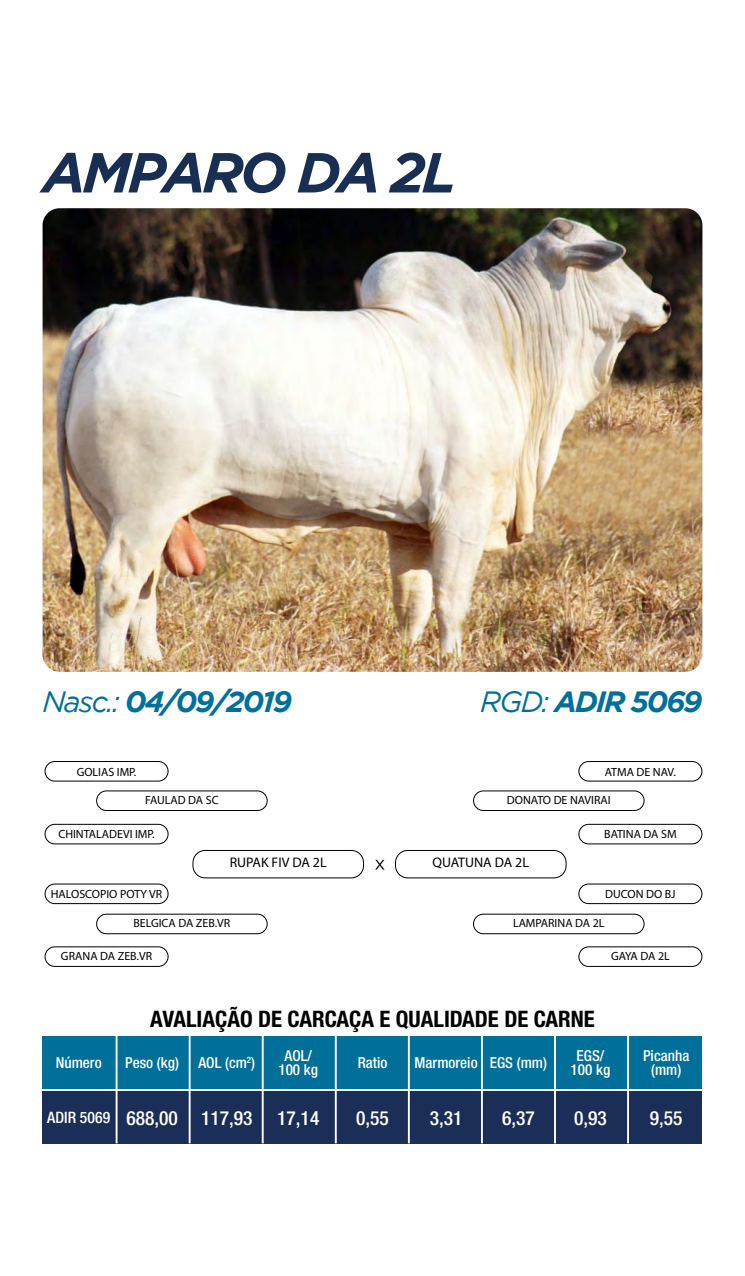
<style>
.page{position:relative;width:745px;height:1276px;background:#fff}
.page>*{position:absolute;margin:0;border:0;box-sizing:border-box;transform-origin:0 0}
.t1{font:italic 700 56.25px "Gotham";letter-spacing:-.06em;color:#192e53}
.t2{font:italic 700 29.25px "Gotham";letter-spacing:-.06em;color:#00709b}
.t3{font:700 condensed 22.73px "Helvetica Neue";color:#000}
.t4{font:500 condensed 19.5px "Helvetica Neue";color:#fff}
.t5{font:500 condensed 15.15px/14.4px "Helvetica Neue";color:#fff;text-align:center}
.t6{font:13.88px "Myriad Pro";color:#000}
.t7{font:11.93px "Myriad Pro";color:#000}
.s1{font-weight:400}
.s2{font-size:15.75px}
</style>
<div class="page">
<svg style="left:375px;top:860px;width:9px;height:9px"></svg>
<img style="left:43px;top:208px;width:659px;height:464px">
<div style="left:43px;top:1090px;width:658px;height:53px;background:#1b2e58"></div>
<div style="left:43px;top:1036px;width:658px;height:52px;background:#00709b"></div>
<hr style="left:115px;top:1036px;width:2px;height:107px;background:#fff">
<hr style="left:407px;top:1036px;width:2px;height:107px;background:#fff">
<hr style="left:261px;top:1036px;width:2px;height:107px;background:#fff">
<hr style="left:553px;top:1036px;width:2px;height:107px;background:#fff">
<hr style="left:626px;top:1036px;width:2px;height:107px;background:#fff">
<hr style="left:188px;top:1036px;width:2px;height:107px;background:#fff">
<hr style="left:480px;top:1036px;width:2px;height:107px;background:#fff">
<hr style="left:334px;top:1036px;width:2px;height:107px;background:#fff">
<div style="left:395px;top:850px;width:171px;height:28px;border:1px solid #000;border-radius:12px"></div>
<div style="left:192px;top:850px;width:172px;height:28px;border:1px solid #000;border-radius:12px"></div>
<div style="left:472px;top:790px;width:172px;height:21px;border:1px solid #000;border-radius:10px"></div>
<div style="left:96px;top:790px;width:171px;height:21px;border:1px solid #000;border-radius:10px"></div>
<div style="left:578px;top:761px;width:124px;height:20px;border:1px solid #000;border-radius:10px"></div>
<div style="left:44px;top:761px;width:124px;height:20px;border:1px solid #000;border-radius:10px"></div>
<div style="left:578px;top:883px;width:124px;height:21px;border:1px solid #000;border-radius:10px"></div>
<div style="left:44px;top:883px;width:124px;height:21px;border:1px solid #000;border-radius:10px"></div>
<div style="left:578px;top:824px;width:124px;height:20px;border:1px solid #000;border-radius:10px"></div>
<div style="left:44px;top:824px;width:124px;height:20px;border:1px solid #000;border-radius:10px"></div>
<div style="left:578px;top:946px;width:124px;height:21px;border:1px solid #000;border-radius:10px"></div>
<div style="left:44px;top:946px;width:124px;height:21px;border:1px solid #000;border-radius:10px"></div>
<div style="left:472px;top:913px;width:172px;height:21px;border:1px solid #000;border-radius:10px"></div>
<div style="left:96px;top:913px;width:171px;height:21px;border:1px solid #000;border-radius:10px"></div>
<h1 class="t1" style="left:43px;top:140px;width:415px">AMPARO DA 2L</h1>
<h2 class="t2" style="left:43px;top:685px;width:251px"><span class="s1">Nasc.:</span> 04/09/2019</h2>
<h2 class="t2" style="left:480px;top:685px;width:223px"><span class="s1">RGD:</span> ADIR 5069</h2>
<p class="t7" style="left:77px;top:764px;width:61px">GOLIAS IMP.</p>
<p class="t7" style="left:604px;top:764px;width:72px">ATMA DE NAV.</p>
<p class="t7" style="left:145px;top:792px;width:75px">FAULAD DA SC</p>
<p class="t7" style="left:506px;top:792px;width:105px">DONATO DE NAVIRAI</p>
<p class="t7" style="left:58px;top:826px;width:98px">CHINTALADEVI IMP.</p>
<p class="t7" style="left:603px;top:826px;width:74px">BATINA DA SM</p>
<p class="t6" style="left:230px;top:854px;width:98px">RUPAK FIV DA 2L</p>
<p class="t6" style="left:432px;top:854px;width:98px">QUATUNA DA 2L</p>
<p class="t7" style="left:51px;top:886px;width:113px">HALOSCOPIO POTY VR</p>
<p class="t7" style="left:604px;top:886px;width:72px">DUCON DO BJ</p>
<p class="t7" style="left:133px;top:916px;width:98px">BELGICA DA ZEB.VR</p>
<p class="t7" style="left:512px;top:916px;width:93px">LAMPARINA DA 2L</p>
<p class="t7" style="left:61px;top:948px;width:93px">GRANA DA ZEB.VR</p>
<p class="t7" style="left:610px;top:948px;width:60px">GAYA DA 2L</p>
<h3 class="t3" style="left:150px;top:1004px;width:446px">AVALIAÇÃO DE CARCAÇA E QUALIDADE DE CARNE</h3>
<p class="t5" style="left:56px;top:1055px;width:48px">Número</p>
<p class="t5" style="left:125px;top:1055px;width:55px">Peso (kg)</p>
<p class="t5" style="left:198px;top:1055px;width:58px">AOL (cm<sup>2</sup>)</p>
<p class="t5" style="left:278px;top:1048px;width:41px">AOL/<br>100 kg</p>
<p class="t5" style="left:357px;top:1055px;width:31px">Ratio</p>
<p class="t5" style="left:414px;top:1055px;width:134px">Marmoreio EGS (mm)</p>
<p class="t5" style="left:570px;top:1048px;width:41px">EGS/<br>100 kg</p>
<p class="t5" style="left:642px;top:1048px;width:48px">Picanha (mm)</p>
<h3 class="t4" style="left:47px;top:1106px;width:207px"><span class="s2">ADIR 5069</span> 688,00 117,93</h3>
<h3 class="t4" style="left:277px;top:1106px;width:44px">17,14</h3>
<h3 class="t4" style="left:356px;top:1106px;width:34px">0,55</h3>
<h3 class="t4" style="left:429px;top:1106px;width:34px">3,31</h3>
<h3 class="t4" style="left:501px;top:1106px;width:34px">6,37</h3>
<h3 class="t4" style="left:573px;top:1106px;width:34px">0,93</h3>
<h3 class="t4" style="left:649px;top:1106px;width:34px">9,55</h3>
</div>
